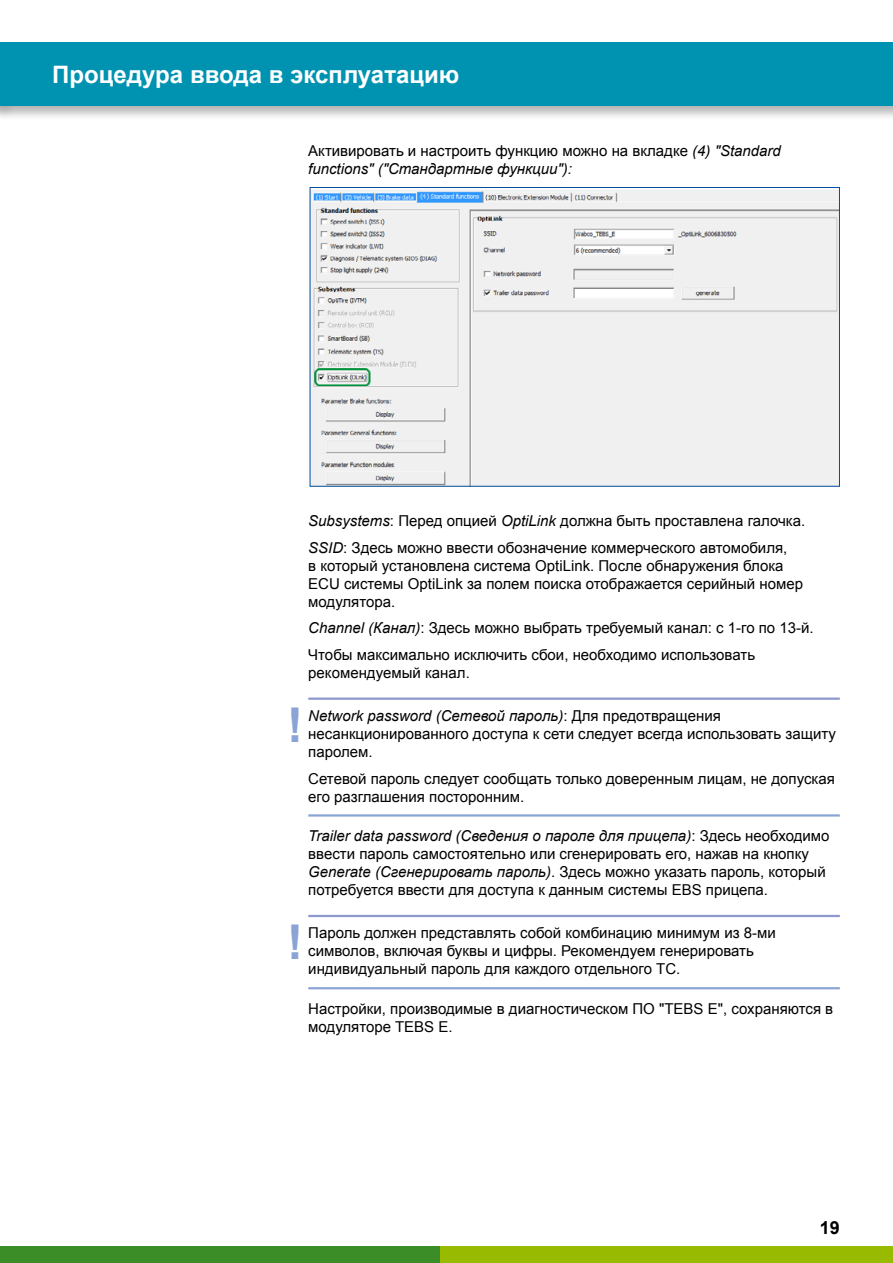
<style>
.page{position:relative;width:893px;height:1263px;background:#fff}
.page>*{position:absolute;margin:0;border:0;box-sizing:border-box;transform-origin:0 0}
.t1{font:700 48px "Arial";color:#8aa5d5}
.t2{font:700 24px "Arial";color:#fff}
.t3{font:700 18px "Arial";color:#000}
.t4{font:15px/18px "Arial";color:#000}
.t5{font:italic 15px/18px "Arial";color:#000}
.s1{font-style:normal}
.s2{font-style:italic}
</style>
<div class="page">
<div style="left:0;top:1246px;width:440px;height:17px;background:#3b8e27"></div>
<div style="left:440px;top:1246px;width:453px;height:17px;background:#98ba00"></div>
<div style="left:0;top:40px;width:893px;height:81px;background:#000;opacity:.3"></div>
<div style="left:0;top:43px;width:893px;height:63px;background:#0093b1"></div>
<hr style="left:308px;top:697px;width:532px;height:3px;background:#8d99cd">
<hr style="left:308px;top:814px;width:532px;height:2px;background:#8aa5d5">
<hr style="left:308px;top:915px;width:532px;height:2px;background:#8d99cd">
<hr style="left:308px;top:987px;width:532px;height:2px;background:#8aa5d5">
<img style="left:312px;top:190px;width:526px;height:295px">
<div style="left:310px;top:187px;width:530px;height:300px;border:1px solid #004d9f"></div>
<h2 class="t2" style="left:52px;top:59px;width:409px">Процедура ввода в эксплуатацию</h2>
<p class="t5" style="left:308px;top:141px;width:474px"><span class="s1">Активировать и настроить функцию можно на вкладке</span> (4) "Standard functions" ("Стандартные функции"):</p>
<p class="t4" style="left:308px;top:508px;width:499px;line-height:26.5px"><span class="s2">Subsystems</span>: Перед опцией <span class="s2">OptiLink</span> должна быть проставлена галочка.<br><span class="s2">SSID</span>: Здесь можно ввести обозначение коммерческого автомобиля,</p>
<p class="t4" style="left:308px;top:556px;width:496px">в который установлена система OptiLink. После обнаружения блока<br>ECU системы OptiLink за полем поиска отображается серийный номер модулятора.</p>
<p class="t4" style="left:308px;top:615px;width:507px;line-height:26.5px"><span class="s2">Channel (Канал)</span>: Здесь можно выбрать требуемый канал: с 1-го по 13-й.<br>Чтобы максимально исключить сбои, необходимо использовать</p>
<p class="t4" style="left:308px;top:663px;width:163px">рекомендуемый канал.</p>
<h1 class="t1" style="left:287px;top:693px;width:17px">!</h1>
<p class="t4" style="left:308px;top:707px;width:529px"><span class="s2">Network password (Сетевой пароль)</span>: Для предотвращения несанкционированного доступа к сети следует всегда использовать защиту паролем.</p>
<p class="t4" style="left:308px;top:769px;width:528px">Сетевой пароль следует сообщать только доверенным лицам, не допуская его разглашения посторонним.</p>
<p class="t4" style="left:308px;top:827px;width:523px"><span class="s2">Trailer data password (Сведения о пароле для прицепа)</span>: Здесь необходимо ввести пароль самостоятельно или сгенерировать его, нажав на кнопку <span class="s2">Generate (Сгенерировать пароль)</span>. Здесь можно указать пароль, который потребуется ввести для доступа к данным системы EBS прицепа.</p>
<h1 class="t1" style="left:287px;top:910px;width:17px">!</h1>
<p class="t4" style="left:308px;top:924px;width:469px">Пароль должен представлять собой комбинацию минимум из 8-ми символов, включая буквы и цифры. Рекомендуем генерировать индивидуальный пароль для каждого отдельного ТС.</p>
<p class="t4" style="left:308px;top:999px;width:526px">Настройки, производимые в диагностическом ПО "TEBS E", сохраняются в модуляторе TEBS Е.</p>
<p class="t3" style="left:820px;top:1215px;width:22px">19</p>
</div>
